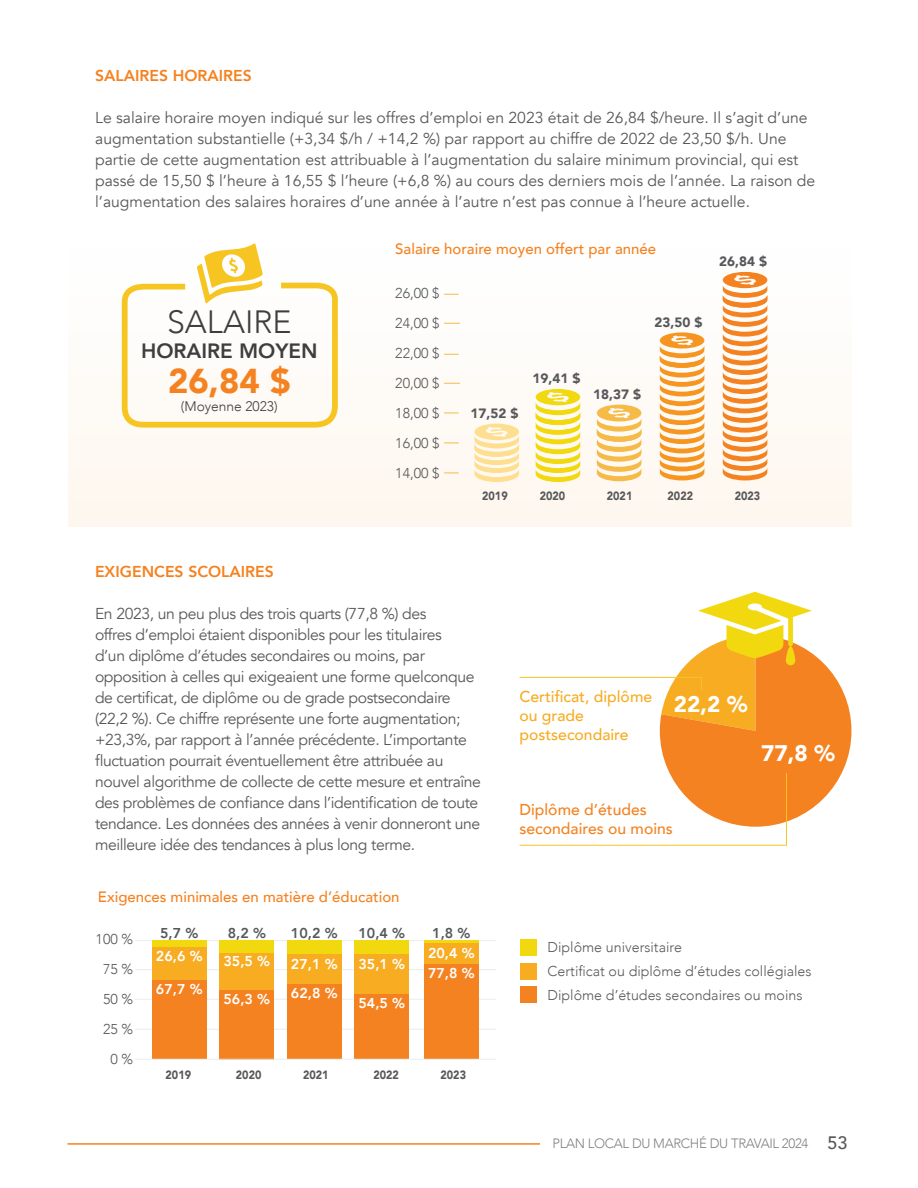
<style>
.page{position:relative;width:918px;height:1188px;background:#fff}
.page>*{position:absolute;margin:0;border:0;box-sizing:border-box;transform-origin:0 0}
.t1{font:900 34.5px "Avenir";color:#f58220}
.t2{font:300 32.1px "Avenir";color:#3e3e3f}
.t3{font:900 22.5px "Avenir";color:#fff}
.t4{font:800 20.7px "Avenir";color:#3e3e3f}
.t5{font:15.75px/21px "Avenir";letter-spacing:-.025em;color:#57585a}
.t6{font:15.75px/21px "Avenir";color:#57585a}
.t7{font:500 15.75px/18.9px "Avenir";color:#f7ac22}
.t8{font:800 15.75px "Avenir";color:#f58220}
.t9{font:500 15.75px/18.9px "Avenir";color:#f58220}
.t10{font:500 15px "Avenir";color:#f58220}
.t11{font:300 14.25px/30px "Avenir";color:#57585a;text-align:justify}
.t12{font:800 14.25px/29px "Avenir";color:#fff}
.t13{font:800 14.25px "Avenir";color:#57585a}
.t14{font:300 13.8px "Avenir";color:#3e3e3f}
.t15{font:300 13.5px "Avenir";letter-spacing:-.025em;color:#808285}
.t16{font:900 13.5px "Avenir";color:#57585a}
.t17{font:900 12px "Avenir";color:#57585a;scale:.9 1}
.s1{font-weight:500;font-size:18px;color:#57585a}
</style>
<div class="page">
<div style="left:68px;top:218px;width:783px;height:309px;background:#fefbf8"></div>
<svg style="left:444px;top:413px;width:14px;height:1px"></svg>
<svg style="left:444px;top:383px;width:16px;height:1px"></svg>
<svg style="left:444px;top:354px;width:14px;height:1px"></svg>
<svg style="left:444px;top:443px;width:14px;height:1px"></svg>
<svg style="left:444px;top:473px;width:14px;height:1px"></svg>
<svg style="left:121px;top:243px;width:217px;height:185px"></svg>
<svg style="left:444px;top:323px;width:16px;height:1px"></svg>
<svg style="left:444px;top:294px;width:14px;height:1px"></svg>
<svg style="left:474px;top:424px;width:45px;height:58px"></svg>
<svg style="left:536px;top:389px;width:44px;height:93px"></svg>
<svg style="left:597px;top:405px;width:44px;height:76px"></svg>
<svg style="left:660px;top:332px;width:44px;height:148px"></svg>
<svg style="left:723px;top:272px;width:44px;height:208px"></svg>
<hr style="left:135px;top:940px;width:361px;height:1px;background:#ececee">
<hr style="left:135px;top:999px;width:361px;height:1px;background:#ececee">
<hr style="left:135px;top:969px;width:361px;height:1px;background:#ececee">
<hr style="left:135px;top:1029px;width:361px;height:1px;background:#ececee">
<div style="left:520px;top:939px;width:17px;height:17px;background:#f2d90f"></div>
<div style="left:520px;top:963px;width:17px;height:17px;background:#f7ac22"></div>
<div style="left:520px;top:986px;width:17px;height:17px;background:#f58220"></div>
<div style="left:152px;top:980px;width:54px;height:79px;background:#f58220"></div>
<div style="left:152px;top:946px;width:54px;height:34px;background:#f7ac22"></div>
<div style="left:152px;top:940px;width:54px;height:6px;background:#f2d90f"></div>
<div style="left:220px;top:989px;width:54px;height:70px;background:#f58220"></div>
<div style="left:220px;top:952px;width:54px;height:38px;background:#f7ac22"></div>
<div style="left:220px;top:940px;width:54px;height:12px;background:#f2d90f"></div>
<div style="left:287px;top:984px;width:54px;height:75px;background:#f58220"></div>
<div style="left:287px;top:954px;width:54px;height:30px;background:#f7ac22"></div>
<div style="left:287px;top:940px;width:54px;height:14px;background:#f2d90f"></div>
<div style="left:355px;top:993px;width:54px;height:66px;background:#f58220"></div>
<div style="left:355px;top:954px;width:54px;height:39px;background:#f7ac22"></div>
<div style="left:355px;top:941px;width:54px;height:13px;background:#f2d90f"></div>
<svg style="left:519px;top:592px;width:332px;height:254px"></svg>
<div style="left:424px;top:963px;width:54px;height:96px;background:#f58220"></div>
<div style="left:424px;top:943px;width:54px;height:20px;background:#f7ac22"></div>
<hr style="left:424px;top:941px;width:54px;height:2px;background:#f2d90f">
<hr style="left:68px;top:1143px;width:472px;height:2px;background:#f58220">
<hr style="left:135px;top:1059px;width:361px;height:1px;background:#ececee">
<p class="t8" style="left:95px;top:63px;width:158px">SALAIRES HORAIRES</p>
<p class="t6" style="left:95px;top:107px;width:722px">Le salaire horaire moyen indiqué sur les offres d’emploi en 2023 était de 26,84 $/heure. Il s’agit d’une augmentation substantielle (+3,34 $/h / +14,2 %) par rapport au chiffre de 2022 de 23,50 $/h. Une partie de cette augmentation est attribuable à l’augmentation du salaire minimum provincial, qui est passé de 15,50 $ l’heure à 16,55 $ l’heure (+6,8 %) au cours des derniers mois de l’année. La raison de l’augmentation des salaires horaires d’une année à l’autre n’est pas connue à l’heure actuelle.</p>
<h2 class="t2" style="left:167px;top:303px;width:126px">SALAIRE</h2>
<h3 class="t4" style="left:141px;top:335px;width:178px">HORAIRE MOYEN</h3>
<h1 class="t1" style="left:168px;top:351px;width:124px">26,84 $</h1>
<p class="t14" style="left:181px;top:398px;width:98px">(Moyenne 2023)</p>
<p class="t10" style="left:395px;top:236px;width:262px">Salaire horaire moyen offert par année</p>
<p class="t11" style="left:395px;top:278px;width:46px">26,00 $ 24,00 $ 22,00 $ 20,00 $ 18,00 $ 16,00 $ 14,00 $</p>
<p class="t16" style="left:655px;top:310px;width:49px">23,50 $</p>
<p class="t16" style="left:470px;top:402px;width:49px">17,52 $</p>
<p class="t16" style="left:532px;top:367px;width:49px">19,41 $</p>
<p class="t16" style="left:593px;top:382px;width:49px">18,37 $</p>
<p class="t16" style="left:719px;top:250px;width:49px">26,84 $</p>
<p class="t17" style="left:482px;top:485px;width:30px">2019</p>
<p class="t17" style="left:540px;top:485px;width:30px">2020</p>
<p class="t17" style="left:607px;top:485px;width:30px">2021</p>
<p class="t17" style="left:668px;top:485px;width:30px">2022</p>
<p class="t17" style="left:735px;top:485px;width:30px">2023</p>
<p class="t8" style="left:95px;top:559px;width:180px">EXIGENCES SCOLAIRES</p>
<p class="t5" style="left:95px;top:603px;width:387px">En 2023, un peu plus des trois quarts (77,8 %) des<br>offres d’emploi étaient disponibles pour les titulaires<br>d’un diplôme d’études secondaires ou moins, par opposition à celles qui exigeaient une forme quelconque de certificat, de diplôme ou de grade postsecondaire (22,2 %). Ce chiffre représente une forte augmentation; +23,3%, par rapport à l’année précédente. L’importante fluctuation pourrait éventuellement être attribuée au nouvel algorithme de collecte de cette mesure et entraîne des problèmes de confiance dans l’identification de toute tendance. Les données des années à venir donneront une meilleure idée des tendances à plus long terme.</p>
<p class="t10" style="left:98px;top:884px;width:303px">Exigences minimales en matière d’éducation</p>
<p class="t13" style="left:160px;top:922px;width:40px">5,7 %</p>
<p class="t12" style="left:156px;top:941px;width:48px">26,6 %</p>
<p class="t12" style="left:156px;top:974px;width:48px">67,7 %</p>
<p class="t13" style="left:228px;top:922px;width:40px">8,2 %</p>
<p class="t12" style="left:223px;top:947px;width:48px">35,5 %</p>
<p class="t12" style="left:223px;top:985px;width:48px">56,3 %</p>
<p class="t13" style="left:291px;top:922px;width:48px">10,2 %</p>
<p class="t12" style="left:291px;top:949px;width:48px">27,1 %<br>62,8 %</p>
<p class="t13" style="left:358px;top:922px;width:48px">10,4 %</p>
<p class="t12" style="left:358px;top:949px;width:48px">35,1 %</p>
<p class="t12" style="left:358px;top:988px;width:48px">54,5 %</p>
<p class="t11" style="left:96px;top:924px;width:39px;text-align:right">100 %<br>75 %<br>50 %<br>25 %<br>0 %</p>
<p class="t13" style="left:432px;top:922px;width:40px">1,8 %</p>
<p class="t12" style="left:428px;top:943px;width:48px;line-height:20.1px">20,4 %<br>77,8 %</p>
<p class="t17" style="left:166px;top:1064px;width:30px">2019</p>
<p class="t17" style="left:236px;top:1064px;width:30px">2020</p>
<p class="t17" style="left:303px;top:1064px;width:30px">2021</p>
<p class="t17" style="left:373px;top:1064px;width:30px">2022</p>
<p class="t17" style="left:440px;top:1064px;width:30px">2023</p>
<p class="t7" style="left:519px;top:686px;width:134px">Certificat, diplôme ou grade postsecondaire</p>
<h3 class="t3" style="left:674px;top:685px;width:75px">22,2 %</h3>
<h3 class="t3" style="left:761px;top:734px;width:75px">77,8 %</h3>
<p class="t9" style="left:519px;top:799px;width:155px">Diplôme d’études secondaires ou moins</p>
<p class="t11" style="left:548px;top:936px;width:266px;line-height:24px;text-align:left">Diplôme universitaire<br>Certificat ou diplôme d’études collégiales<br>Diplôme d’études secondaires ou moins</p>
<p class="t15" style="left:553px;top:1135px;width:296px">PLAN LOCAL DU MARCHÉ DU TRAVAIL 2024 <span class="s1">53</span></p>
</div>
